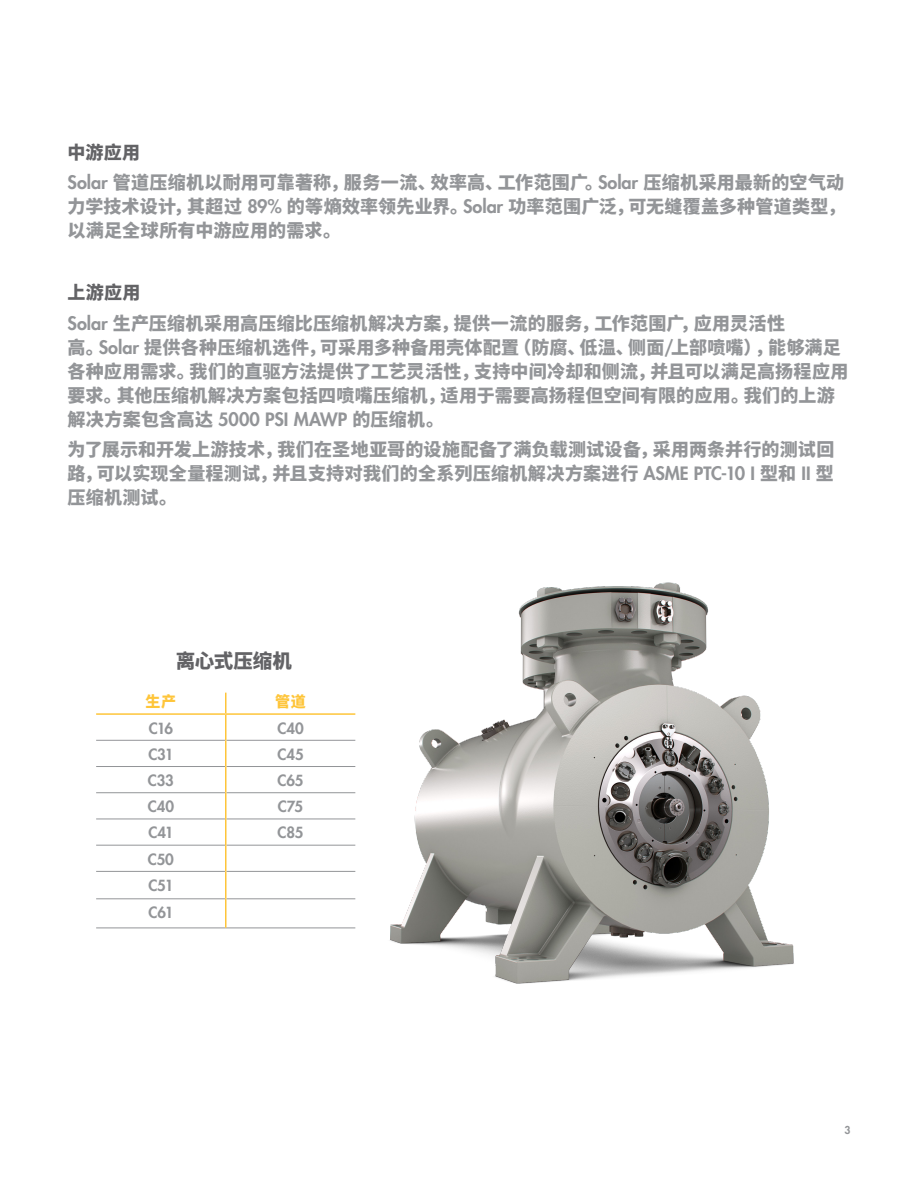
<style>
.page{position:relative;width:918px;height:1188px;background:#fff}
.page>*{position:absolute;margin:0;border:0;box-sizing:border-box;transform-origin:0 0}
.t1{font:900 19.5px "Noto Sans CJ Ksc";color:#636366}
.t2{font:900 18px/24px "Noto Sans CJ Ksc";letter-spacing:.015em;color:#939598}
.t3{font:800 15px/26.8px "Futura";letter-spacing:-.01em;color:#939598;text-align:justify}
.t4{font:900 15px "Noto Sans CJ Ksc";color:#fec53a}
.t5{font:800 10.5px "Futura";color:#939598}
.s1{color:#636366}
.s2{font-family:"Futura";font-weight:800}
</style>
<div class="page">
<img style="left:390px;top:582px;width:404px;height:402px">
<hr style="left:96px;top:928px;width:130px;height:1px;background:#939598">
<hr style="left:226px;top:928px;width:129px;height:1px;background:#939598">
<svg style="left:96px;top:693px;width:259px;height:235px"></svg>
<hr style="left:96px;top:713px;width:130px;height:2px;background:#fec53a">
<hr style="left:226px;top:713px;width:129px;height:2px;background:#fec53a">
<p class="t2" style="left:68px;top:137px;width:778px;line-height:30.8px"><span class="s1">中游应用<br></span><span class="s2">Solar</span> 管道压缩机以耐用可靠著称，服务一流、效率高、工作范围广。<span class="s2">Solar</span> 压缩机采用最新的空气动</p>
<p class="t2" style="left:68px;top:195px;width:780px">力学技术设计，其超过 <span class="s2">89%</span> 的等熵效率领先业界。<span class="s2">Solar</span> 功率范围广泛，可无缝覆盖多种管道类型，以满足全球所有中游应用的需求。</p>
<p class="t2" style="left:68px;top:277px;width:719px;line-height:30.8px"><span class="s1">上游应用<br></span><span class="s2">Solar</span> 生产压缩机采用高压缩比压缩机解决方案，提供一流的服务，工作范围广，应用灵活性</p>
<p class="t2" style="left:68px;top:335px;width:783px">高。<span class="s2">Solar</span> 提供各种压缩机选件，可采用多种备用壳体配置（防腐、低温、侧面<span class="s2">/</span>上部喷嘴），能够满足各种应用需求。我们的直驱方法提供了工艺灵活性，支持中间冷却和侧流，并且可以满足高扬程应用要求。其他压缩机解决方案包括四喷嘴压缩机，适用于需要高扬程但空间有限的应用。我们的上游解决方案包含高达 <span class="s2">5000 PSI MAWP</span> 的压缩机。</p>
<p class="t2" style="left:68px;top:438px;width:768px;text-align:justify">为了展示和开发上游技术，我们在圣地亚哥的设施配备了满负载测试设备，采用两条并行的测试回路，可以实现全量程测试，并且支持对我们的全系列压缩机解决方案进行 <span class="s2">ASME PTC-10 I</span> 型和 <span class="s2">II</span> 型压缩机测试。</p>
<p class="t1" style="left:176px;top:650px;width:118px">离心式压缩机</p>
<p class="t4" style="left:146px;top:693px;width:32px">生产</p>
<p class="t4" style="left:275px;top:693px;width:32px">管道</p>
<p class="t3" style="left:149px;top:714px;width:26px">C16</p>
<p class="t3" style="left:277px;top:714px;width:28px">C40</p>
<p class="t3" style="left:148px;top:741px;width:26px">C31</p>
<p class="t3" style="left:277px;top:741px;width:28px">C45</p>
<p class="t3" style="left:148px;top:767px;width:27px">C33</p>
<p class="t3" style="left:278px;top:767px;width:27px">C65</p>
<p class="t3" style="left:148px;top:793px;width:28px">C40</p>
<p class="t3" style="left:278px;top:793px;width:27px">C75</p>
<p class="t3" style="left:148px;top:819px;width:27px">C41</p>
<p class="t3" style="left:278px;top:819px;width:27px">C85</p>
<p class="t3" style="left:148px;top:845px;width:28px">C50<br>C51<br>C61</p>
<p class="t5" style="left:844px;top:1124px;width:8px">3</p>
</div>
